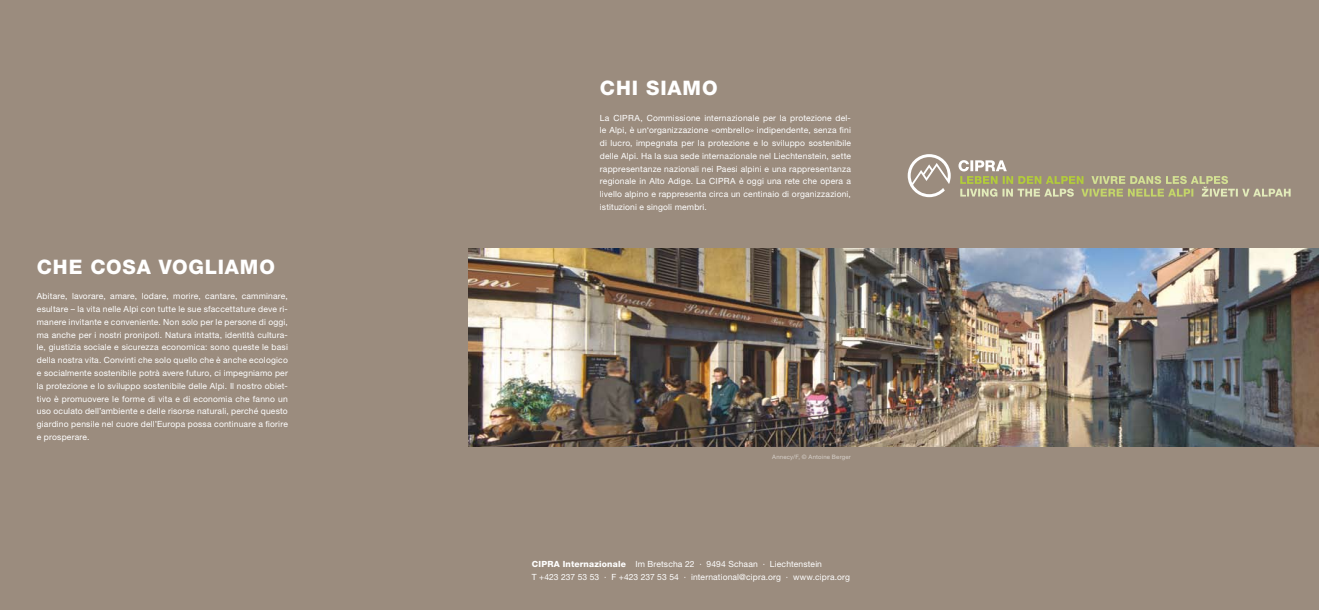
<style>
.page{position:relative;width:1319px;height:610px;background:#fff}
.page>*{position:absolute;margin:0;border:0;box-sizing:border-box;transform-origin:0 0}
.t1{font:800 20px "Helvetica Neue LT Pro";letter-spacing:.045em;color:#fff}
.t2{font:8.5px/12.8px "Helvetica Neue LT Pro";letter-spacing:.02em;color:#fff;text-align:justify}
.t3{font:6px "Helvetica Neue LT Pro";letter-spacing:.03em;color:#d7d1cb}
.s1{font-weight:800}
</style>
<div class="page">
<div style="left:0;top:0;width:1318px;height:609px;background:#9b8c7e"></div>
<img style="left:468px;top:248px;width:850px;height:198px">
<svg style="left:907px;top:154px;width:43px;height:43px"></svg>
<svg style="left:958px;top:160px;width:332px;height:37px"></svg>
<h1 class="t1" style="left:37px;top:255px;width:239px">CHE COSA VOGLIAMO</h1>
<p class="t2" style="left:37px;top:289px;width:252px">Abitare, lavorare, amare, lodare, morire, cantare, camminare, esultare – la vita nelle Alpi con tutte le sue sfaccettature deve ri&shy;manere invitante e conveniente. Non solo per le persone di oggi, ma anche per i nostri pronipoti. Natura intatta, identità cultura&shy;le, giustizia sociale e sicurezza economica: sono queste le basi della nostra vita. Convinti che solo quello che è anche ecologico e socialmente sostenibile potrà avere futuro, ci impegniamo per la protezione e lo sviluppo sostenibile delle Alpi. Il nostro obiet&shy;tivo è promuovere le forme di vita e di economia che fanno un uso oculato dell’ambiente e delle risorse naturali, perché questo giardino pensile nel cuore dell’Europa possa continuare a fiorire e prosperare.</p>
<h1 class="t1" style="left:600px;top:76px;width:119px">CHI SIAMO</h1>
<p class="t2" style="left:600px;top:111px;width:252px">La CIPRA, Commissione internazionale per la protezione del&shy;le Alpi, è un‘organizzazione «ombrello» indipendente, senza fini di lucro, impegnata per la protezione e lo sviluppo sostenibile delle Alpi. Ha la sua sede internazionale nel Liechtenstein, sette rappresentanze nazionali nei Paesi alpini e una rappresentanza regionale in Alto Adige. La CIPRA è oggi una rete che opera a livello alpino e rappresenta circa un centinaio di organizzazioni, istituzioni e singoli membri.</p>
<p class="t3" style="left:772px;top:453px;width:80px">Annecy/F, © Antoine Berger</p>
<p class="t2" style="left:531px;top:557px;width:319px"><span class="s1">CIPRA INTERNAZIONALE</span> Im Bretscha 22 · 9494 Schaan · Liechtenstein<br>T +423 237 53 53 · F +423 237 53 54 · international@cipra.org · www.cipra.org</p>
</div>
